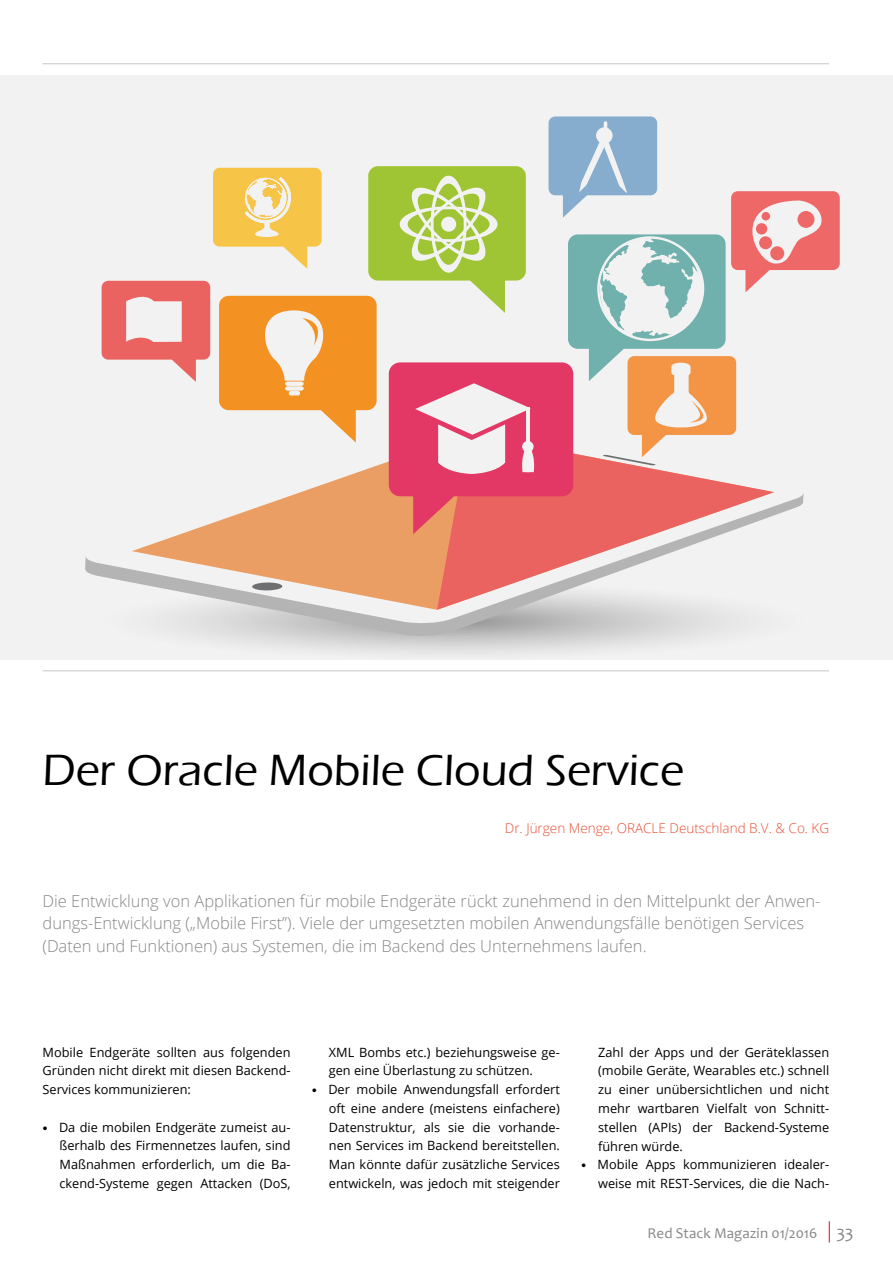
<style>
.page{position:relative;width:893px;height:1263px;background:#fff}
.page>*{position:absolute;margin:0;border:0;box-sizing:border-box;transform-origin:0 0}
.t1{font:500 45px "Eras ITC";color:#000}
.t2{font:300 16.5px/22.5px "Open Sans";color:#878787}
.t3{font:15px "Candara";letter-spacing:.005em;color:#878787}
.t4{font:300 13.5px "Open Sans";color:#e94f35}
.t5{font:12.75px/18.8px "Open Sans";color:#000;text-align:justify}
.s1{font-family:"Stone Serif Std";font-weight:500;font-size:10.5px}
.s2{font-size:18px}
</style>
<div class="page">
<svg style="left:829px;top:1221px;width:1px;height:21px"></svg>
<hr style="left:43px;top:64px;width:786px;height:1px;background:#c6c6c6">
<div style="left:0;top:75px;width:893px;height:585px;background:#f2f2f2"></div>
<svg style="left:126px;top:624px;width:653px;height:11px"></svg>
<svg style="left:85px;top:556px;width:696px;height:68px"></svg>
<svg style="left:132px;top:534px;width:305px;height:76px;fill:#eb9e64"></svg>
<svg style="left:437px;top:534px;width:337px;height:76px"></svg>
<svg style="left:250px;top:582px;width:34px;height:9px"></svg>
<svg style="left:102px;top:116px;width:738px;height:418px"></svg>
<hr style="left:43px;top:670px;width:786px;height:1px;background:#c6c6c6">
<h1 class="t1" style="left:43px;top:745px;width:643px">Der Oracle Mobile Cloud Service</h1>
<p class="t4" style="left:505px;top:818px;width:326px">Dr. Jürgen Menge, ORACLE Deutschland B.V. &amp; Co. KG</p>
<p class="t2" style="left:43px;top:889px;width:779px">Die Entwicklung von Applikationen für mobile Endgeräte rückt zunehmend in den Mittelpunkt der Anwen&shy;dungs-Entwicklung („Mobile First”). Viele der umgesetzten mobilen Anwendungsfälle benötigen Services (Daten und Funktionen) aus Systemen, die im Backend des Unternehmens laufen.</p>
<p class="t5" style="left:43px;top:1042px;width:250px">Mobile Endgeräte sollten aus folgenden Gründen nicht direkt mit diesen Backend-Services kommunizieren:</p>
<p class="t5" style="left:60px;top:1117px;width:233px;text-indent:-17px"><span class="s1">•</span> Da die mobilen Endgeräte zumeist au&shy;ßerhalb des Firmennetzes laufen, sind Maßnahmen erforderlich, um die Ba&shy;ckend-Systeme gegen Attacken (DoS,</p>
<p class="t5" style="left:329px;top:1042px;width:233px">XML Bombs etc.) beziehungsweise ge&shy;gen eine Überlastung zu schützen.</p>
<p class="t5" style="left:329px;top:1080px;width:233px;text-indent:-17px"><span class="s1">•</span> Der mobile Anwendungsfall erfordert oft eine andere (meistens einfachere)<br>Datenstruktur, als sie die vorhande&shy;nen Services im Backend bereitstellen.<br>Man könnte dafür zusätzliche Services entwickeln, was jedoch mit steigender</p>
<p class="t5" style="left:598px;top:1042px;width:233px">Zahl der Apps und der Geräteklassen (mobile Geräte, Wearables etc.) schnell zu einer unübersichtlichen und nicht mehr wartbaren Vielfalt von Schnitt&shy;stellen (APIs) der Backend-Systeme führen würde.</p>
<p class="t5" style="left:581px;top:1155px;width:250px;text-align:right"><span class="s1">•</span> Mobile Apps kommunizieren idealer&shy;weise mit REST-Services, die die Nach-</p>
<p class="t3" style="left:648px;top:1224px;width:207px">Red Stack Magazin 01/2016 <span class="s2">33</span></p>
</div>
